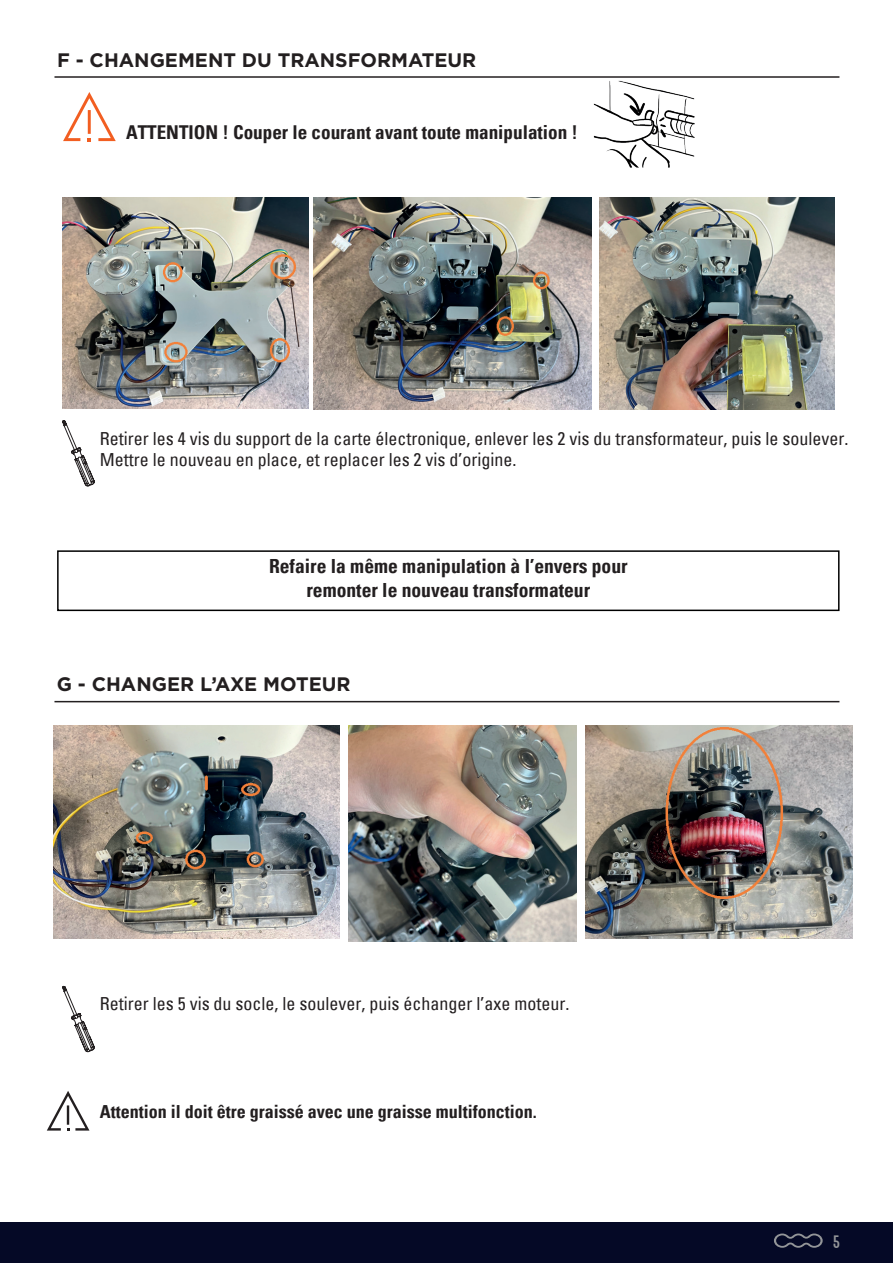
<style>
.page{position:relative;width:893px;height:1263px;background:#fff}
.page>*{position:absolute;margin:0;border:0;box-sizing:border-box;transform-origin:0 0}
.t1{font:700 condensed 19.5px/23.4px "Univers";color:#231f20;text-align:center}
.t2{font:700 19.5px "Gotham";color:#231f20}
.t3{font:700 condensed 19.05px "Univers";color:#231f20}
.t4{font:condensed 18px/21.6px "Univers";color:#231f20}
.t5{font:700 condensed 18px "Univers";color:#231f20}
.t6{font:18px "Kenzo";color:#939598}
</style>
<div class="page">
<div style="left:0;top:1223px;width:124px;height:40px;background:#050926"></div>
<div style="left:124px;top:1223px;width:769px;height:40px;background:#050926"></div>
<svg style="left:774px;top:1233px;width:49px;height:15px"></svg>
<hr style="left:54px;top:76px;width:785px;height:2px;background:#231f20">
<svg style="left:63px;top:92px;width:53px;height:49px"></svg>
<div style="left:57px;top:550px;width:782px;height:61px;border:2px solid #000"></div>
<hr style="left:54px;top:701px;width:785px;height:1px;background:#231f20">
<img style="left:552px;top:77px;width:151px;height:91px">
<img style="left:62px;top:198px;width:246px;height:210px">
<img style="left:314px;top:198px;width:278px;height:211px">
<img style="left:599px;top:198px;width:235px;height:211px">
<svg style="left:62px;top:420px;width:33px;height:67px"></svg>
<svg style="left:62px;top:985px;width:33px;height:67px"></svg>
<img style="left:53px;top:725px;width:287px;height:214px">
<img style="left:349px;top:725px;width:227px;height:216px">
<img style="left:586px;top:725px;width:266px;height:214px">
<svg style="left:47px;top:1091px;width:42px;height:40px"></svg>
<p class="t2" style="left:57px;top:48px;width:421px">F - CHANGEMENT DU TRANSFORMATEUR</p>
<p class="t3" style="left:126px;top:120px;width:453px">ATTENTION ! Couper le courant avant toute manipulation !</p>
<p class="t4" style="left:100px;top:427px;width:750px">Retirer les 4 vis du support de la carte électronique, enlever les 2 vis du transformateur, puis le soulever.<br>Mettre le nouveau en place, et replacer les 2 vis d’origine.</p>
<p class="t1" style="left:269px;top:555px;width:360px">Refaire la même manipulation à l’envers pour remonter le nouveau transformateur</p>
<p class="t2" style="left:57px;top:671px;width:295px">G - CHANGER L’AXE MOTEUR</p>
<p class="t4" style="left:100px;top:993px;width:471px">Retirer les 5 vis du socle, le soulever, puis échanger l’axe moteur.</p>
<p class="t5" style="left:100px;top:1101px;width:438px">Attention il doit être graissé avec une graisse multifonction.</p>
<p class="t6" style="left:833px;top:1231px;width:8px">5</p>
</div>
